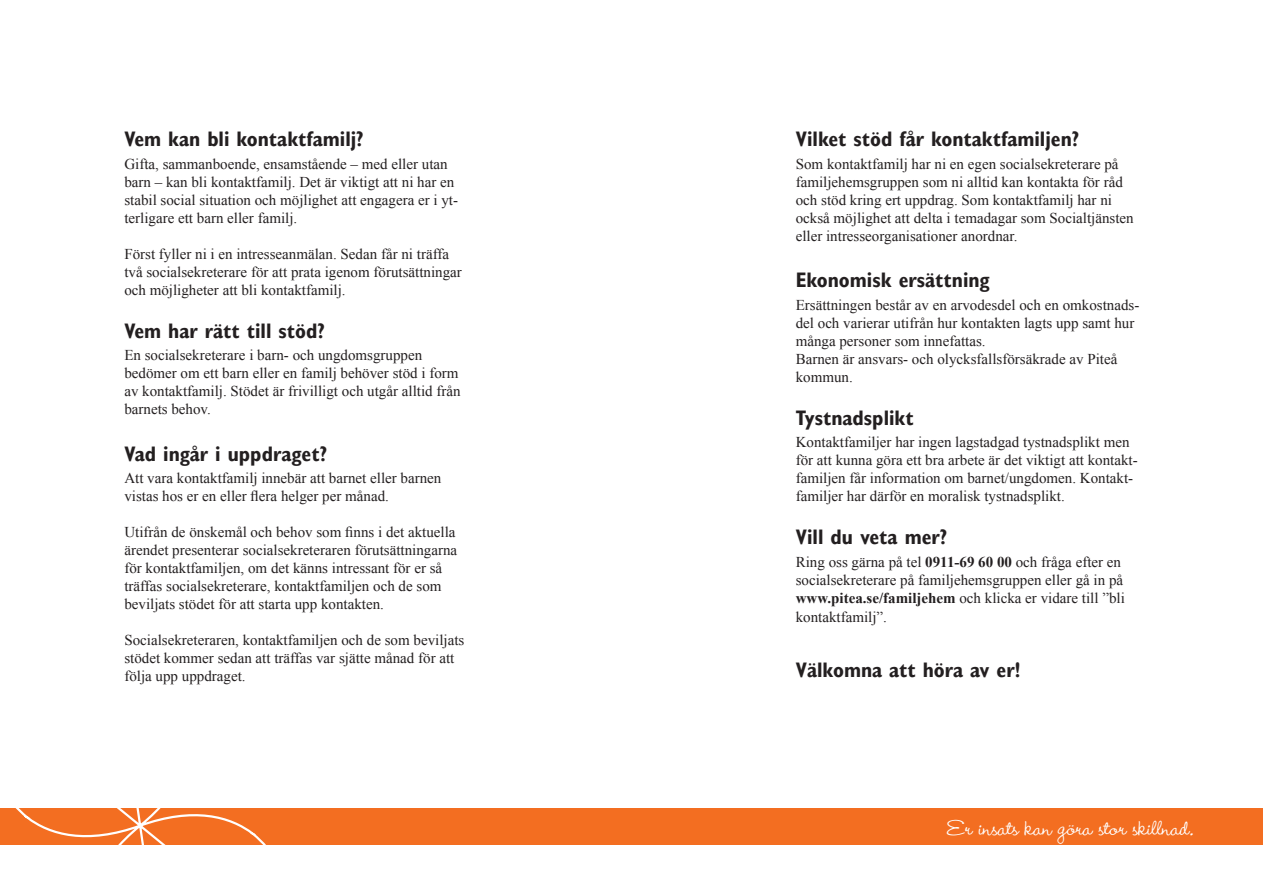
<style>
.page{position:relative;width:1263px;height:893px;background:#fff}
.page>*{position:absolute;margin:0;border:0;box-sizing:border-box;transform-origin:0 0}
.Brödtext_annons{font:500 27px "Wendy LP";letter-spacing:-.005em;color:#fff}
.rubrik_1{font:700 condensed 21px "Gill Sans";color:#231f20}
.brödtext{font:15px/18px "Times New Roman";color:#231f20}
.s1{font-weight:700}
</style>
<div class="page">
<div style="left:0;top:808px;width:1263px;height:37px;background:#f36e21"></div>
<svg style="left:15px;top:808px;width:251px;height:37px"></svg>
<p class="rubrik_1" style="left:124px;top:127px;width:241px">Vem kan bli kontaktfamilj?</p>
<p class="brödtext" style="left:124px;top:154px;width:335px">Gifta, sammanboende, ensamstående – med eller utan barn – kan bli kontaktfamilj. Det är viktigt att ni har en stabil social situation och möjlighet att engagera er i yt&shy;terligare ett barn eller familj.</p>
<p class="brödtext" style="left:124px;top:244px;width:339px">Först fyller ni i en intresseanmälan. Sedan får ni träffa två socialsekreterare för att prata igenom förutsättningar och möjligheter att bli kontaktfamilj.</p>
<p class="rubrik_1" style="left:124px;top:318px;width:202px">Vem har rätt till stöd?</p>
<p class="brödtext" style="left:124px;top:346px;width:338px">En socialsekreterare i barn- och ungdomsgruppen bedömer om ett barn eller en familj behöver stöd i form av kontaktfamilj. Stödet är frivilligt och utgår alltid från barnets behov.</p>
<p class="rubrik_1" style="left:124px;top:441px;width:204px">Vad ingår i uppdraget?</p>
<p class="brödtext" style="left:124px;top:469px;width:319px">Att vara kontaktfamilj innebär att barnet eller barnen vistas hos er en eller flera helger per månad.</p>
<p class="brödtext" style="left:124px;top:523px;width:334px">Utifrån de önskemål och behov som finns i det aktuella ärendet presenterar socialsekreteraren förutsättningarna för kontaktfamiljen, om det känns intressant för er så träffas socialsekreterare, kontaktfamiljen och de som beviljats stödet för att starta upp kontakten.</p>
<p class="brödtext" style="left:124px;top:631px;width:341px">Socialsekreteraren, kontaktfamiljen och de som beviljats stödet kommer sedan att träffas var sjätte månad för att följa upp uppdraget.</p>
<p class="rubrik_1" style="left:796px;top:127px;width:285px">Vilket stöd får kontaktfamiljen?</p>
<p class="brödtext" style="left:796px;top:154px;width:339px">Som kontaktfamilj har ni en egen socialsekreterare på familjehemsgruppen som ni alltid kan kontakta för råd och stöd kring ert uppdrag. Som kontaktfamilj har ni också möjlighet att delta i temadagar som Socialtjänsten eller intresseorganisationer anordnar.</p>
<p class="rubrik_1" style="left:796px;top:268px;width:195px">Ekonomisk ersättning</p>
<p class="brödtext" style="left:796px;top:295px;width:345px">Ersättningen består av en arvodesdel och en omkostnads&shy;del och varierar utifrån hur kontakten lagts upp samt hur många personer som innefattas.</p>
<p class="brödtext" style="left:796px;top:349px;width:323px">Barnen är ansvars- och olycksfallsförsäkrade av Piteå kommun.</p>
<p class="rubrik_1" style="left:796px;top:405px;width:120px">Tystnadsplikt</p>
<p class="brödtext" style="left:796px;top:433px;width:343px">Kontaktfamiljer har ingen lagstadgad tystnadsplikt men för att kunna göra ett bra arbete är det viktigt att kontakt&shy;familjen får information om barnet/ungdomen. Kontakt&shy;familjer har därför en moralisk tystnadsplikt.</p>
<p class="rubrik_1" style="left:796px;top:525px;width:153px">Vill du veta mer?</p>
<p class="brödtext" style="left:796px;top:552px;width:331px">Ring oss gärna på tel <span class="s1">0911-69 60 00</span> och fråga efter en socialsekreterare på familjehemsgruppen eller gå in på <span class="s1">www.pitea.se/familjehem</span> och klicka er vidare till ”bli</p>
<p class="brödtext" style="left:796px;top:608px;width:93px">kontaktfamilj”.</p>
<p class="rubrik_1" style="left:796px;top:657px;width:226px">Välkomna att höra av er!</p>
<p class="Brödtext_annons" style="left:947px;top:813px;width:248px">Er insats kan göra stor skillnad.</p>
</div>
